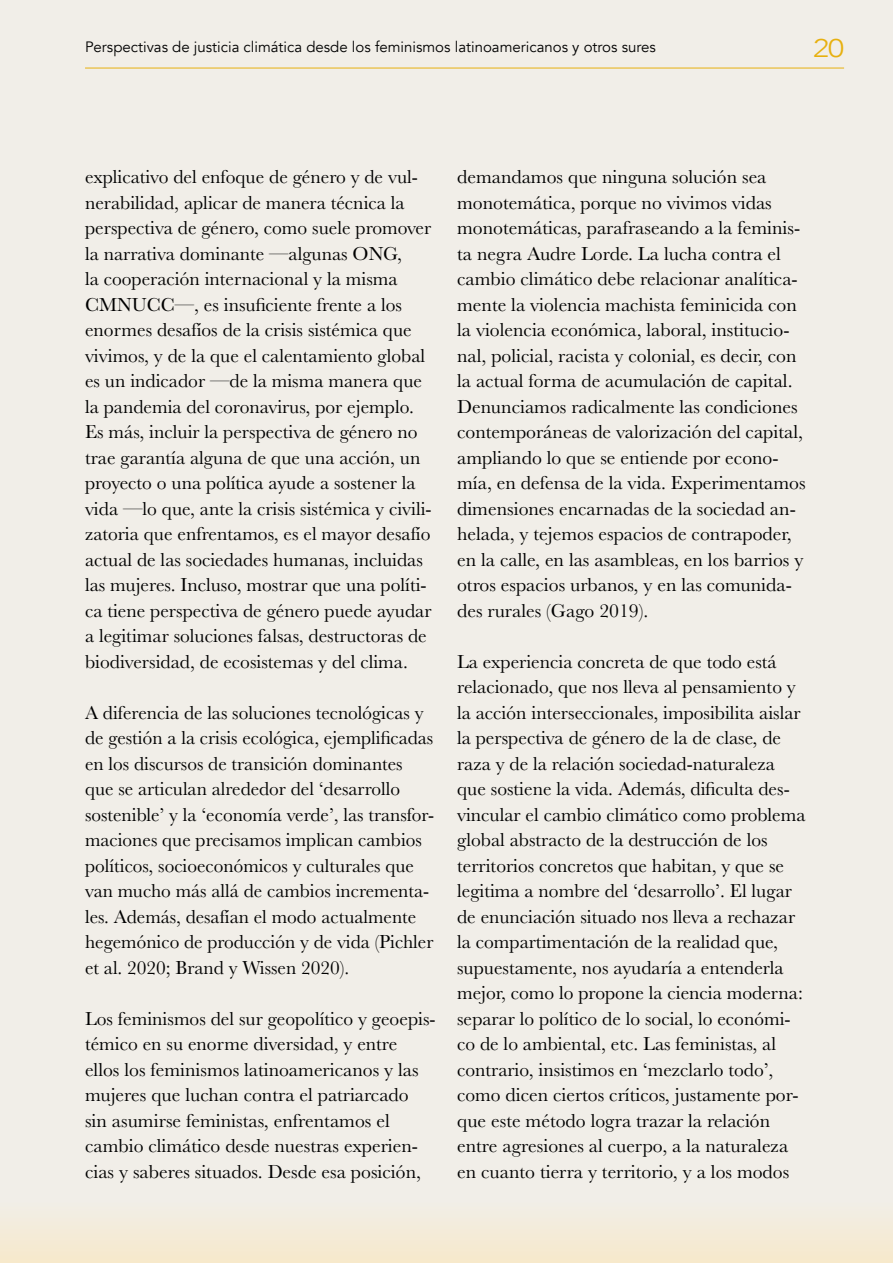
<style>
.page{position:relative;width:893px;height:1263px;background:#f1eee8}
.page>*{position:absolute;margin:0;border:0;box-sizing:border-box;transform-origin:0 0}
.t1{font:300 25.5px "Avenir";color:#e7b00f;scale:1.2 1}
.t2{font:19.5px/25.5px "Baskerville";color:#000}
.t3{font:15px "Avenir";color:#000}
</style>
<div class="page">
<hr style="left:85px;top:68px;width:759px;height:1px;background:#e7b00f">
<div style="left:0;top:1200px;width:893px;height:63px;background:linear-gradient(to right,#f4ebd9,#f4ebd9)"></div>
<p class="t3" style="left:85px;top:38px;width:572px">Perspectivas de justicia climática desde los feminismos latinoamericanos y otros sures</p>
<h1 class="t1" style="left:813px;top:34px;width:27px">20</h1>
<p class="t2" style="left:85px;top:164px;width:348px">explicativo del enfoque de género y de vul&shy;nerabilidad, aplicar de manera técnica la perspectiva de género, como suele promover la narrativa dominante —algunas ONG,<br>la cooperación internacional y la misma CMNUCC—, es insuficiente frente a los enormes desafíos de la crisis sistémica que vivimos, y de la que el calentamiento global es un indicador —de la misma manera que la pandemia del coronavirus, por ejemplo.<br>Es más, incluir la perspectiva de género no trae garantía alguna de que una acción, un proyecto o una política ayude a sostener la vida —lo que, ante la crisis sistémica y civili&shy;zatoria que enfrentamos, es el mayor desafío actual de las sociedades humanas, incluidas las mujeres. Incluso, mostrar que una políti&shy;ca tiene perspectiva de género puede ayudar a legitimar soluciones falsas, destructoras de biodiversidad, de ecosistemas y del clima.</p>
<p class="t2" style="left:85px;top:700px;width:351px">A diferencia de las soluciones tecnológicas y de gestión a la crisis ecológica, ejemplificadas en los discursos de transición dominantes que se articulan alrededor del ‘desarrollo sostenible’ y la ‘economía verde’, las transfor&shy;maciones que precisamos implican cambios políticos, socioeconómicos y culturales que van mucho más allá de cambios incrementa&shy;les. Además, desafían el modo actualmente hegemónico de producción y de vida (Pichler et al. 2020; Brand y Wissen 2020).</p>
<p class="t2" style="left:85px;top:1006px;width:352px">Los feminismos del sur geopolítico y geoepis&shy;témico en su enorme diversidad, y entre ellos los feminismos latinoamericanos y las mujeres que luchan contra el patriarcado<br>sin asumirse feministas, enfrentamos el cambio climático desde nuestras experien&shy;cias y saberes situados. Desde esa posición,</p>
<p class="t2" style="left:457px;top:164px;width:350px">demandamos que ninguna solución sea monotemática, porque no vivimos vidas monotemáticas, parafraseando a la feminis&shy;ta negra Audre Lorde. La lucha contra el cambio climático debe relacionar analítica&shy;mente la violencia machista feminicida con la violencia económica, laboral, institucio&shy;nal, policial, racista y colonial, es decir, con la actual forma de acumulación de capital.<br>Denunciamos radicalmente las condiciones contemporáneas de valorización del capital, ampliando lo que se entiende por econo&shy;mía, en defensa de la vida. Experimentamos dimensiones encarnadas de la sociedad an&shy;helada, y tejemos espacios de contrapoder, en la calle, en las asambleas, en los barrios y otros espacios urbanos, y en las comunida&shy;des rurales (Gago 2019).</p>
<p class="t2" style="left:457px;top:649px;width:350px">La experiencia concreta de que todo está relacionado, que nos lleva al pensamiento y la acción interseccionales, imposibilita aislar la perspectiva de género de la de clase, de raza y de la relación sociedad-naturaleza que sostiene la vida. Además, dificulta des&shy;vincular el cambio climático como problema global abstracto de la destrucción de los territorios concretos que habitan, y que se legitima a nombre del ‘desarrollo’. El lugar de enunciación situado nos lleva a rechazar la compartimentación de la realidad que, supuestamente, nos ayudaría a entenderla mejor, como lo propone la ciencia moderna: separar lo político de lo social, lo económi&shy;co de lo ambiental, etc. Las feministas, al contrario, insistimos en ‘mezclarlo todo’, como dicen ciertos críticos, justamente por&shy;que este método logra trazar la relación entre agresiones al cuerpo, a la naturaleza en cuanto tierra y territorio, y a los modos</p>
</div>
